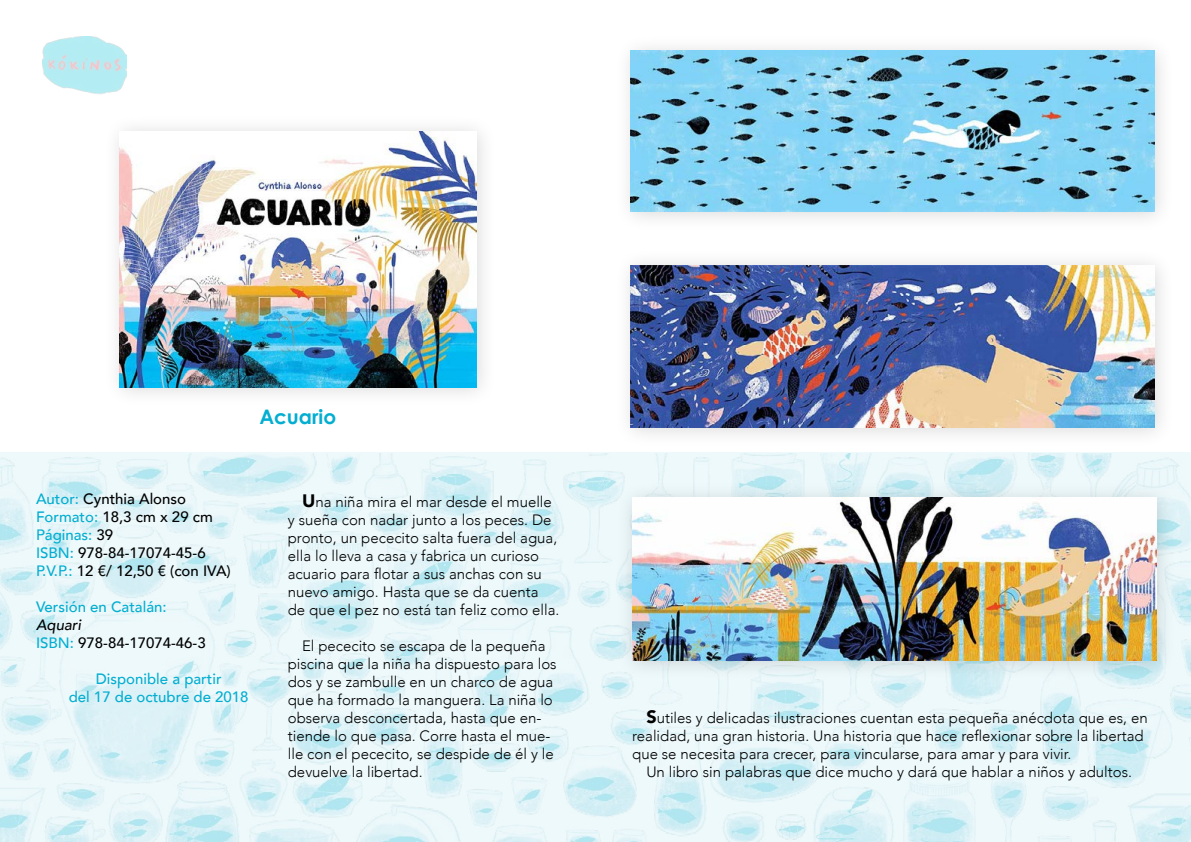
<style>
.page{position:relative;width:1191px;height:842px;background:#fff}
.page>*{position:absolute;margin:0;border:0;box-sizing:border-box;transform-origin:0 0}
.t1{font:700 20px "Century Gothic";color:#03aed1}
.t2{font:300 15px/18px "Avenir";color:#000}
.t3{font:500 15px/18px "Avenir";color:#000}
.t4{font:500 15px/18px "Avenir";color:#03aed1;text-align:center}
.s1{color:#03aed1}
.s2{font-style:italic}
.s3{font-weight:900;font-size:18px}
</style>
<div class="page">
<svg style="left:0;top:452px;width:1191px;height:390px;background:#e3f4f8"></svg>
<img style="left:43px;top:37px;width:83px;height:57px">
<div style="left:102px;top:114px;width:395px;height:294px;background:#000;opacity:.15"></div>
<img style="left:119px;top:131px;width:357px;height:256px">
<div style="left:613px;top:248px;width:562px;height:200px;background:#000;opacity:.15"></div>
<img style="left:631px;top:265px;width:523px;height:162px">
<div style="left:615px;top:481px;width:562px;height:200px;background:#000;opacity:.15"></div>
<img style="left:632px;top:498px;width:524px;height:162px">
<div style="left:613px;top:34px;width:562px;height:199px;background:#000;opacity:.15"></div>
<img style="left:631px;top:51px;width:523px;height:161px">
<h1 class="t1" style="left:259px;top:404px;width:78px">Acuario</h1>
<p class="t3" style="left:36px;top:489px;width:196px"><span class="s1">Autor:</span> Cynthia Alonso<br><span class="s1">Formato:</span> 18,3 cm x 29 cm<br><span class="s1">Páginas:</span> 39<br><span class="s1">ISBN:</span> 978-84-17074-45-6<br><span class="s1">P.V.P.:</span> 12 €/ 12,50 € (con IVA)</p>
<p class="t4" style="left:36px;top:597px;width:132px">Versión en Catalán:</p>
<p class="t3" style="left:36px;top:615px;width:171px"><span class="s2">Aquari<br></span><span class="s1">ISBN:</span> 978-84-17074-46-3</p>
<p class="t4" style="left:69px;top:669px;width:181px">Disponible a partir<br>del 17 de octubre de 2018</p>
<p class="t2" style="left:288px;top:493px;width:273px;text-indent:14px"><span class="s3">U</span>na niña mira el mar desde el muelle y sueña con nadar junto a los peces. De pronto, un pececito salta fuera del agua, ella lo lleva a casa y fabrica un curioso acuario para flotar a sus anchas con su nuevo amigo. Hasta que se da cuenta de que el pez no está tan feliz como ella.</p>
<p class="t2" style="left:288px;top:637px;width:270px;text-indent:14px">El pececito se escapa de la pequeña piscina que la niña ha dispuesto para los dos y se zambulle en un charco de agua que ha formado la manguera. La niña lo observa desconcertada, hasta que en&shy;tiende lo que pasa. Corre hasta el mue&shy;lle con el pececito, se despide de él y le devuelve la libertad.</p>
<p class="t2" style="left:632px;top:708px;width:517px;text-indent:14px"><span class="s3">S</span>utiles y delicadas ilustraciones cuentan esta pequeña anécdota que es, en realidad, una gran historia. Una historia que hace reflexionar sobre la libertad que se necesita para crecer, para vincularse, para amar y para vivir.</p>
<p class="t2" style="left:646px;top:762px;width:487px">Un libro sin palabras que dice mucho y dará que hablar a niños y adultos.</p>
</div>
